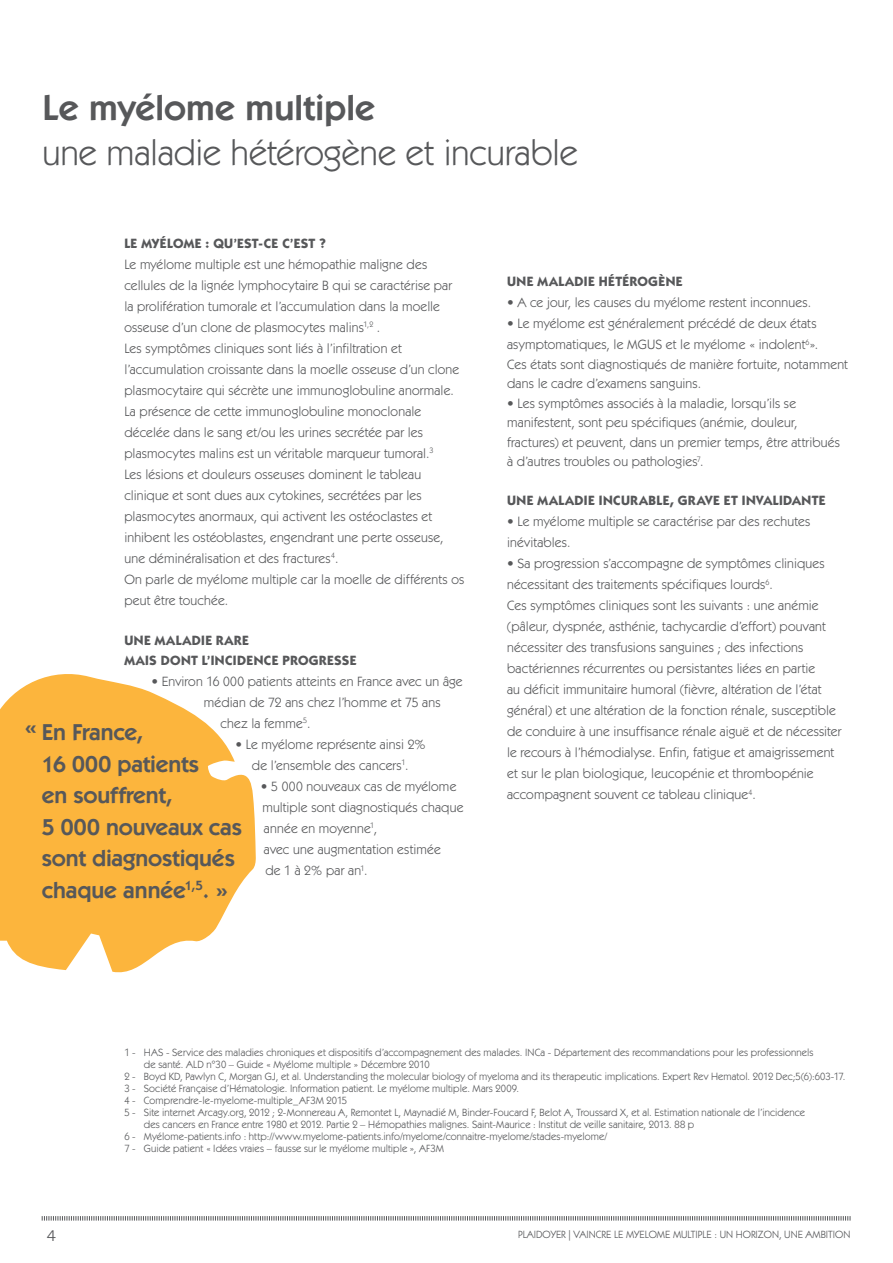
<style>
.page{position:relative;width:893px;height:1263px;background:#fff}
.page>*{position:absolute;margin:0;border:0;box-sizing:border-box;transform-origin:0 0}
.t1{font:36px "ITC Kabel Std";color:#57585a}
.t2{font:600 36px "ITC Kabel Std";letter-spacing:.01em;color:#57585a}
.t3{font:600 23.1px/31.5px "ITC Kabel Std";letter-spacing:-.005em;color:#57585a}
.t4{font:18px "Karbon";color:#57585a}
.t5{font:13.5px/21px "ITC Kabel Std";letter-spacing:.015em;color:#57585a}
.t6{font:700 13.5px/19.5px "ITC Kabel Std";letter-spacing:.03em;color:#57585a}
.t7{font:10.5px "ITC Kabel Std";letter-spacing:.01em;color:#57585a}
</style>
<div class="page">
<svg style="left:41px;top:1216px;width:810px;height:5px"></svg>
<svg style="left:0;top:674px;width:256px;height:299px;fill:#fcb53d"></svg>
<h1 class="t2" style="left:43px;top:86px;width:334px">Le myélome multiple</h1>
<h1 class="t1" style="left:43px;top:131px;width:537px">une maladie hétérogène et incurable</h1>
<p class="t6" style="left:124px;top:233px;width:203px">LE MYÉLOME : QU ’EST-CE C’EST ?</p>
<p class="t5" style="left:124px;top:254px;width:341px">Le myélome multiple est une hémopathie maligne des cellules de la lignée lymphocytaire B qui se caractérise par la prolifération tumorale et l’accumulation dans la moelle osseuse d’un clone de plasmocytes malins<sup>1,2</sup> .<br>Les symptômes cliniques sont liés à l’infiltration et l’accumulation croissante dans la moelle osseuse d’un clone plasmocytaire qui sécrète une immunoglobuline anormale.<br>La présence de cette immunoglobuline monoclonale décelée dans le sang et/ou les urines secrétée par les plasmocytes malins est un véritable marqueur tumoral.<sup>3<br></sup>Les lésions et douleurs osseuses dominent le tableau clinique et sont dues aux cytokines, secrétées par les plasmocytes anormaux, qui activent les ostéoclastes et inhibent les ostéoblastes, engendrant une perte osseuse, une déminéralisation et des fractures<sup>4</sup>.<br>On parle de myélome multiple car la moelle de différents os peut être touchée.</p>
<p class="t6" style="left:124px;top:631px;width:41px">UNE MALA</p>
<p class="t6" style="left:124px;top:631px;width:233px;text-indent:67px">DIE RARE<br>MAIS DONT L’INCIDENCE PROGRESSE</p>
<p class="t5" style="left:151px;top:671px;width:313px">• Environ 16 000 patients atteints en France avec un âge</p>
<p class="t5" style="left:204px;top:692px;width:238px">médian de 72 ans chez l’homme et 75 ans</p>
<p class="t5" style="left:220px;top:713px;width:92px">chez la femme<sup>5</sup>.</p>
<p class="t5" style="left:235px;top:734px;width:192px;text-align:center">• Le myélome représente ainsi 2% de l’ensemble des cancers<sup>1</sup>.</p>
<p class="t5" style="left:261px;top:776px;width:204px">• 5 000 nouveaux cas de myélome multiple sont diagnostiqués chaque année en moyenne<sup>1</sup>,<br>avec une augmentation estimée<br>de 1 à 2% par an<sup>1</sup>.</p>
<h2 class="t3" style="left:42px;top:717px;width:202px">En France,<br>16 000 patients<br>en souffrent,<br>5 000 nouveaux cas sont diagnostiqués chaque année<sup>1,5</sup>. »</h2>
<h2 class="t3" style="left:24px;top:712px;width:14px">«</h2>
<p class="t6" style="left:507px;top:272px;width:41px">UNE MALA</p>
<p class="t6" style="left:574px;top:272px;width:109px">DIE HÉTÉROGÈNE</p>
<p class="t5" style="left:507px;top:292px;width:305px">• A ce jour, les causes du myélome restent inconnues.</p>
<p class="t5" style="left:507px;top:313px;width:313px">• Le myélome est généralement précédé de deux états asymptomatiques, le MGUS et le myélome « indolent<sup>6</sup>».</p>
<p class="t5" style="left:507px;top:354px;width:342px;line-height:19.5px">Ces états sont diagnostiqués de manière fortuite, notamment dans le cadre d’examens sanguins.</p>
<p class="t5" style="left:507px;top:393px;width:335px;line-height:19.5px">• Les symptômes associés à la maladie, lorsqu’ils se manifestent, sont peu spécifiques (anémie, douleur, fractures) et peuvent, dans un premier temps, être attribués à d’autres troubles ou pathologies<sup>7</sup>.</p>
<p class="t6" style="left:507px;top:491px;width:41px">UNE MALA</p>
<p class="t6" style="left:574px;top:491px;width:252px">DIE INCU RABLE, GRAVE ET INVALIDANTE</p>
<p class="t5" style="left:507px;top:511px;width:305px">• Le myélome multiple se caractérise par des rechutes inévitables.</p>
<p class="t5" style="left:507px;top:553px;width:336px">• Sa progression s’accompagne de symptômes cliniques nécessitant des traitements spécifiques lourds<sup>6</sup>.<br>Ces symptômes cliniques sont les suivants : une anémie (pâleur, dyspnée, asthénie, tachycardie d’effort) pouvant nécessiter des transfusions sanguines ; des infections bactériennes récurrentes ou persistantes liées en partie<br>au déficit immunitaire humoral (fièvre, altération de l’état général) et une altération de la fonction rénale, susceptible de conduire à une insuffisance rénale aiguë et de nécessiter le recours à l’hémodialyse. Enfin, fatigue et amaigrissement et sur le plan biologique, leucopénie et thrombopénie accompagnent souvent ce tableau clinique<sup>4</sup>.</p>
<p class="t7" style="left:124px;top:1046px;width:691px">1 - HAS - Service des maladies chroniques et dispositifs d’accompagnement des malades. INCa - Département des recommandations pour les professionnels</p>
<p class="t7" style="left:144px;top:1058px;width:287px">de santé. ALD n°30 – Guide « Myélome multiple » Décembre 2010</p>
<p class="t7" style="left:124px;top:1070px;width:723px">2 - Boyd KD, Pawlyn C, Morgan GJ, et al. Understanding the molecular biology of myeloma and its therapeutic implications. Expert Rev Hematol. 2012 Dec;5(6):603-17.</p>
<p class="t7" style="left:124px;top:1082px;width:396px">3 - Société Française d’Hématologie. Information patient. Le myélome multiple. Mars 2009.</p>
<p class="t7" style="left:124px;top:1094px;width:224px">4 - Comprendre-le-myelome-multiple_AF3M 2015</p>
<p class="t7" style="left:124px;top:1106px;width:682px">5 - Site internet Arcagy.org, 2012 ; 2-Monnereau A, Remontet L, Maynadié M, Binder-Foucard F, Belot A, Troussard X, et al. Estimation nationale de l’incidence</p>
<p class="t7" style="left:144px;top:1118px;width:552px">des cancers en France entre 1980 et 2012. Partie 2 – Hémopathies malignes. Saint-Maurice : Institut de veille sanitaire, 2013. 88 p</p>
<p class="t7" style="left:124px;top:1130px;width:485px">6 - Myélome-patients.info : http://www.myelome-patients.info/myelome/connaitre-myelome/stades-myelome/</p>
<p class="t7" style="left:124px;top:1142px;width:321px">7 - Guide patient « Idées vraies – fausse sur le myélome multiple », AF3M</p>
<h3 class="t4" style="left:47px;top:1226px;width:11px">4</h3>
<p class="t7" style="left:518px;top:1228px;width:334px">PLAIDOYER | VAINCRE LE MYELOME MULTIPLE : UN HORIZON, UNE AMBITION</p>
</div>
